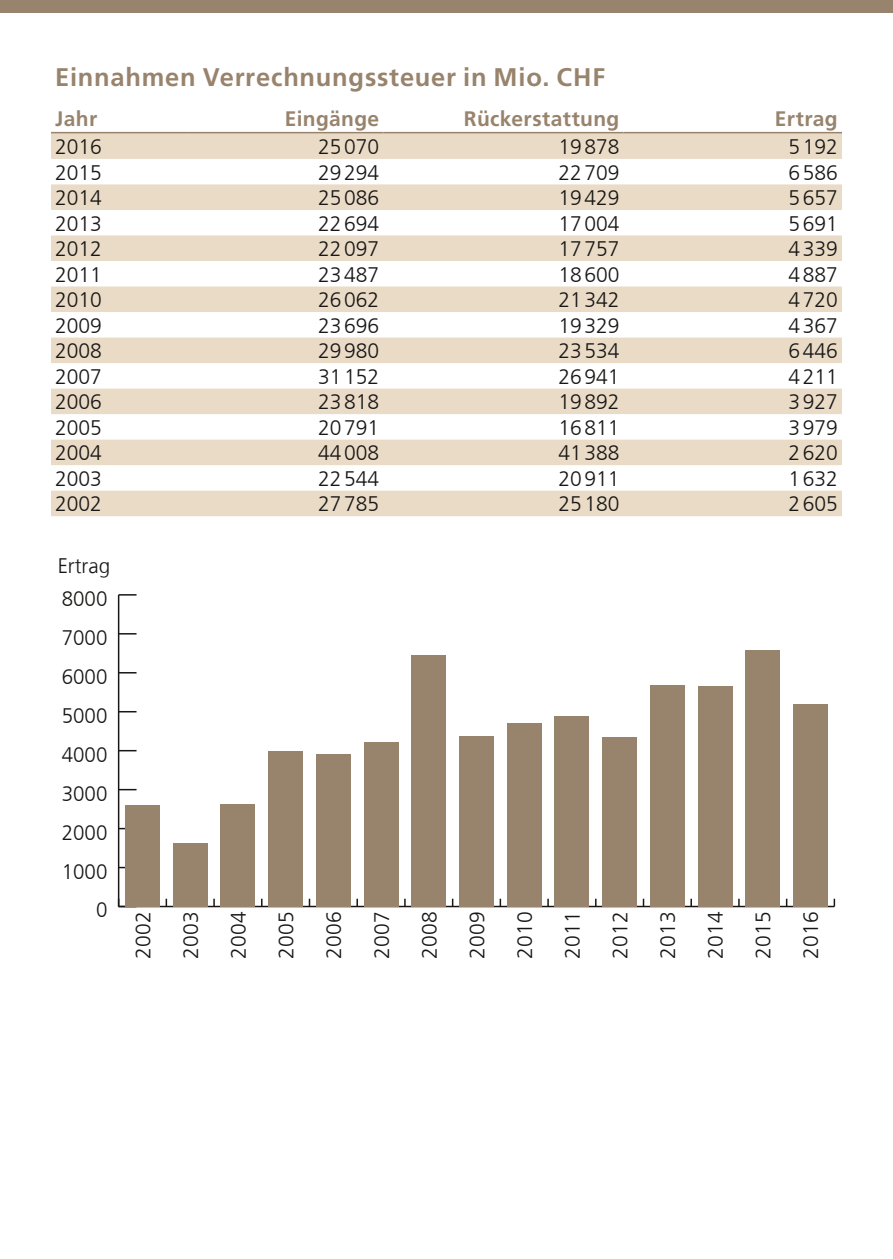
<style>
.page{position:relative;width:893px;height:1259px;background:#fff}
.page>*{position:absolute;margin:0;border:0;box-sizing:border-box;transform-origin:0 0}
.t1{font:700 25.5px "Frutiger LT Com";letter-spacing:.03em;color:#98836c}
.GT_Zahlen{font:300 21px "Frutiger LT Com";color:#181716}
.Kopfzeile_braun{font:700 21px "Frutiger LT Com";letter-spacing:.015em;color:#98836c}
.Kopfzeile{font:700 21px "Frutiger LT Com";color:#98836c}
</style>
<div class="page">
<div style="left:0;top:0;width:893px;height:13px;background:#98836c"></div>
<svg style="left:51px;top:133px;width:791px;height:383px;fill:#eadbc7"></svg>
<hr style="left:51px;top:132px;width:136px;height:1px;background:#98836c">
<hr style="left:187px;top:132px;width:197px;height:1px;background:#98836c">
<hr style="left:384px;top:132px;width:240px;height:1px;background:#98836c">
<hr style="left:624px;top:132px;width:218px;height:1px;background:#98836c">
<hr style="left:119px;top:905px;width:715px;height:2px;background:#181716">
<svg style="left:213px;top:898px;width:2px;height:8px"></svg>
<svg style="left:261px;top:898px;width:2px;height:8px"></svg>
<svg style="left:356px;top:898px;width:2px;height:8px"></svg>
<svg style="left:404px;top:898px;width:2px;height:8px"></svg>
<svg style="left:547px;top:898px;width:2px;height:8px"></svg>
<svg style="left:690px;top:898px;width:2px;height:8px"></svg>
<svg style="left:738px;top:898px;width:2px;height:8px"></svg>
<hr style="left:118px;top:595px;width:1px;height:311px;background:#181716">
<svg style="left:118px;top:898px;width:19px;height:9px"></svg>
<svg style="left:119px;top:789px;width:18px;height:1px"></svg>
<svg style="left:119px;top:750px;width:18px;height:1px"></svg>
<svg style="left:119px;top:711px;width:18px;height:1px"></svg>
<svg style="left:119px;top:672px;width:18px;height:1px"></svg>
<svg style="left:119px;top:633px;width:18px;height:1px"></svg>
<svg style="left:119px;top:594px;width:18px;height:1px"></svg>
<div style="left:125px;top:805px;width:35px;height:101px;background:#98836c"></div>
<div style="left:173px;top:843px;width:34px;height:63px;background:#98836c"></div>
<div style="left:221px;top:804px;width:34px;height:102px;background:#98836c"></div>
<div style="left:268px;top:751px;width:35px;height:155px;background:#98836c"></div>
<div style="left:316px;top:753px;width:35px;height:153px;background:#98836c"></div>
<div style="left:364px;top:742px;width:34px;height:164px;background:#98836c"></div>
<div style="left:412px;top:655px;width:34px;height:251px;background:#98836c"></div>
<div style="left:459px;top:736px;width:35px;height:170px;background:#98836c"></div>
<div style="left:507px;top:722px;width:34px;height:184px;background:#98836c"></div>
<div style="left:555px;top:716px;width:34px;height:190px;background:#98836c"></div>
<div style="left:602px;top:737px;width:35px;height:169px;background:#98836c"></div>
<div style="left:650px;top:685px;width:34px;height:221px;background:#98836c"></div>
<div style="left:698px;top:686px;width:34px;height:220px;background:#98836c"></div>
<div style="left:746px;top:650px;width:34px;height:256px;background:#98836c"></div>
<div style="left:793px;top:704px;width:35px;height:202px;background:#98836c"></div>
<h3 class="t1" style="left:55px;top:62px;width:551px">Einnahmen Verrechnungssteuer in Mio. CHF</h3>
<p class="Kopfzeile" style="left:55px;top:106px;width:43px">Jahr</p>
<p class="Kopfzeile_braun" style="left:285px;top:106px;width:96px">Eingänge</p>
<p class="Kopfzeile_braun" style="left:464px;top:106px;width:157px">Rückerstattung</p>
<p class="Kopfzeile_braun" style="left:775px;top:106px;width:64px">Ertrag</p>
<p class="GT_Zahlen" style="left:55px;top:135px;width:48px">2016</p>
<p class="GT_Zahlen" style="left:318px;top:135px;width:63px">25070</p>
<p class="GT_Zahlen" style="left:558px;top:135px;width:63px">19878</p>
<p class="GT_Zahlen" style="left:788px;top:135px;width:51px">5192</p>
<p class="GT_Zahlen" style="left:55px;top:160px;width:48px">2015</p>
<p class="GT_Zahlen" style="left:318px;top:160px;width:63px">29294</p>
<p class="GT_Zahlen" style="left:558px;top:160px;width:63px">22709</p>
<p class="GT_Zahlen" style="left:788px;top:160px;width:51px">6586</p>
<p class="GT_Zahlen" style="left:55px;top:186px;width:48px">2014</p>
<p class="GT_Zahlen" style="left:318px;top:186px;width:63px">25086</p>
<p class="GT_Zahlen" style="left:558px;top:186px;width:63px">19429</p>
<p class="GT_Zahlen" style="left:788px;top:186px;width:51px">5657</p>
<p class="GT_Zahlen" style="left:55px;top:211px;width:48px">2013</p>
<p class="GT_Zahlen" style="left:318px;top:211px;width:63px">22694</p>
<p class="GT_Zahlen" style="left:558px;top:211px;width:63px">17004</p>
<p class="GT_Zahlen" style="left:788px;top:211px;width:51px">5691</p>
<p class="GT_Zahlen" style="left:55px;top:237px;width:48px">2012</p>
<p class="GT_Zahlen" style="left:318px;top:237px;width:63px">22097</p>
<p class="GT_Zahlen" style="left:558px;top:237px;width:63px">17757</p>
<p class="GT_Zahlen" style="left:788px;top:237px;width:51px">4339</p>
<p class="GT_Zahlen" style="left:55px;top:262px;width:48px">2011</p>
<p class="GT_Zahlen" style="left:318px;top:262px;width:63px">23487</p>
<p class="GT_Zahlen" style="left:558px;top:262px;width:63px">18600</p>
<p class="GT_Zahlen" style="left:788px;top:262px;width:51px">4887</p>
<p class="GT_Zahlen" style="left:55px;top:288px;width:48px">2010</p>
<p class="GT_Zahlen" style="left:318px;top:288px;width:63px">26062</p>
<p class="GT_Zahlen" style="left:558px;top:288px;width:63px">21342</p>
<p class="GT_Zahlen" style="left:788px;top:288px;width:51px">4720</p>
<p class="GT_Zahlen" style="left:55px;top:313px;width:48px">2009</p>
<p class="GT_Zahlen" style="left:318px;top:313px;width:63px">23696</p>
<p class="GT_Zahlen" style="left:558px;top:313px;width:63px">19329</p>
<p class="GT_Zahlen" style="left:788px;top:313px;width:51px">4367</p>
<p class="GT_Zahlen" style="left:55px;top:339px;width:48px">2008</p>
<p class="GT_Zahlen" style="left:318px;top:339px;width:63px">29980</p>
<p class="GT_Zahlen" style="left:558px;top:339px;width:63px">23534</p>
<p class="GT_Zahlen" style="left:788px;top:339px;width:51px">6446</p>
<p class="GT_Zahlen" style="left:55px;top:364px;width:48px">2007</p>
<p class="GT_Zahlen" style="left:318px;top:364px;width:63px">31152</p>
<p class="GT_Zahlen" style="left:558px;top:364px;width:63px">26941</p>
<p class="GT_Zahlen" style="left:788px;top:364px;width:51px">4211</p>
<p class="GT_Zahlen" style="left:55px;top:390px;width:48px">2006</p>
<p class="GT_Zahlen" style="left:318px;top:390px;width:63px">23818</p>
<p class="GT_Zahlen" style="left:558px;top:390px;width:63px">19892</p>
<p class="GT_Zahlen" style="left:788px;top:390px;width:51px">3927</p>
<p class="GT_Zahlen" style="left:55px;top:415px;width:48px">2005</p>
<p class="GT_Zahlen" style="left:318px;top:415px;width:63px">20791</p>
<p class="GT_Zahlen" style="left:558px;top:415px;width:63px">16811</p>
<p class="GT_Zahlen" style="left:788px;top:415px;width:51px">3979</p>
<p class="GT_Zahlen" style="left:55px;top:441px;width:48px">2004</p>
<p class="GT_Zahlen" style="left:318px;top:441px;width:63px">44008</p>
<p class="GT_Zahlen" style="left:558px;top:441px;width:63px">41388</p>
<p class="GT_Zahlen" style="left:788px;top:441px;width:51px">2620</p>
<p class="GT_Zahlen" style="left:55px;top:466px;width:48px">2003</p>
<p class="GT_Zahlen" style="left:318px;top:466px;width:63px">22544</p>
<p class="GT_Zahlen" style="left:558px;top:466px;width:63px">20911</p>
<p class="GT_Zahlen" style="left:788px;top:466px;width:51px">1632</p>
<p class="GT_Zahlen" style="left:55px;top:492px;width:48px">2002</p>
<p class="GT_Zahlen" style="left:318px;top:492px;width:63px">27785</p>
<p class="GT_Zahlen" style="left:558px;top:492px;width:63px">25180</p>
<p class="GT_Zahlen" style="left:788px;top:492px;width:51px">2605</p>
<p class="GT_Zahlen" style="left:58px;top:554px;width:54px">Ertrag</p>
<p class="GT_Zahlen" style="left:62px;top:586px;width:47px">8000</p>
<p class="GT_Zahlen" style="left:62px;top:625px;width:47px">7000</p>
<p class="GT_Zahlen" style="left:62px;top:664px;width:47px">6000</p>
<p class="GT_Zahlen" style="left:62px;top:703px;width:47px">5000</p>
<p class="GT_Zahlen" style="left:62px;top:742px;width:47px">4000</p>
<p class="GT_Zahlen" style="left:62px;top:781px;width:47px">3000</p>
<p class="GT_Zahlen" style="left:62px;top:820px;width:47px">2000</p>
<p class="GT_Zahlen" style="left:62px;top:859px;width:47px">1000</p>
<p class="GT_Zahlen" style="left:96px;top:898px;width:13px">0</p>
<p class="GT_Zahlen" style="left:131px;top:958px;width:48px;rotate:-90deg">2002</p>
<p class="GT_Zahlen" style="left:179px;top:958px;width:48px;rotate:-90deg">2003</p>
<p class="GT_Zahlen" style="left:226px;top:958px;width:48px;rotate:-90deg">2004</p>
<p class="GT_Zahlen" style="left:274px;top:958px;width:48px;rotate:-90deg">2005</p>
<p class="GT_Zahlen" style="left:322px;top:958px;width:48px;rotate:-90deg">2006</p>
<p class="GT_Zahlen" style="left:370px;top:958px;width:48px;rotate:-90deg">2007</p>
<p class="GT_Zahlen" style="left:417px;top:958px;width:48px;rotate:-90deg">2008</p>
<p class="GT_Zahlen" style="left:465px;top:958px;width:48px;rotate:-90deg">2009</p>
<p class="GT_Zahlen" style="left:513px;top:958px;width:48px;rotate:-90deg">2010</p>
<p class="GT_Zahlen" style="left:560px;top:958px;width:48px;rotate:-90deg">2011</p>
<p class="GT_Zahlen" style="left:608px;top:958px;width:48px;rotate:-90deg">2012</p>
<p class="GT_Zahlen" style="left:656px;top:958px;width:48px;rotate:-90deg">2013</p>
<p class="GT_Zahlen" style="left:703px;top:958px;width:48px;rotate:-90deg">2014</p>
<p class="GT_Zahlen" style="left:751px;top:958px;width:48px;rotate:-90deg">2015</p>
<p class="GT_Zahlen" style="left:799px;top:958px;width:48px;rotate:-90deg">2016</p>
</div>
